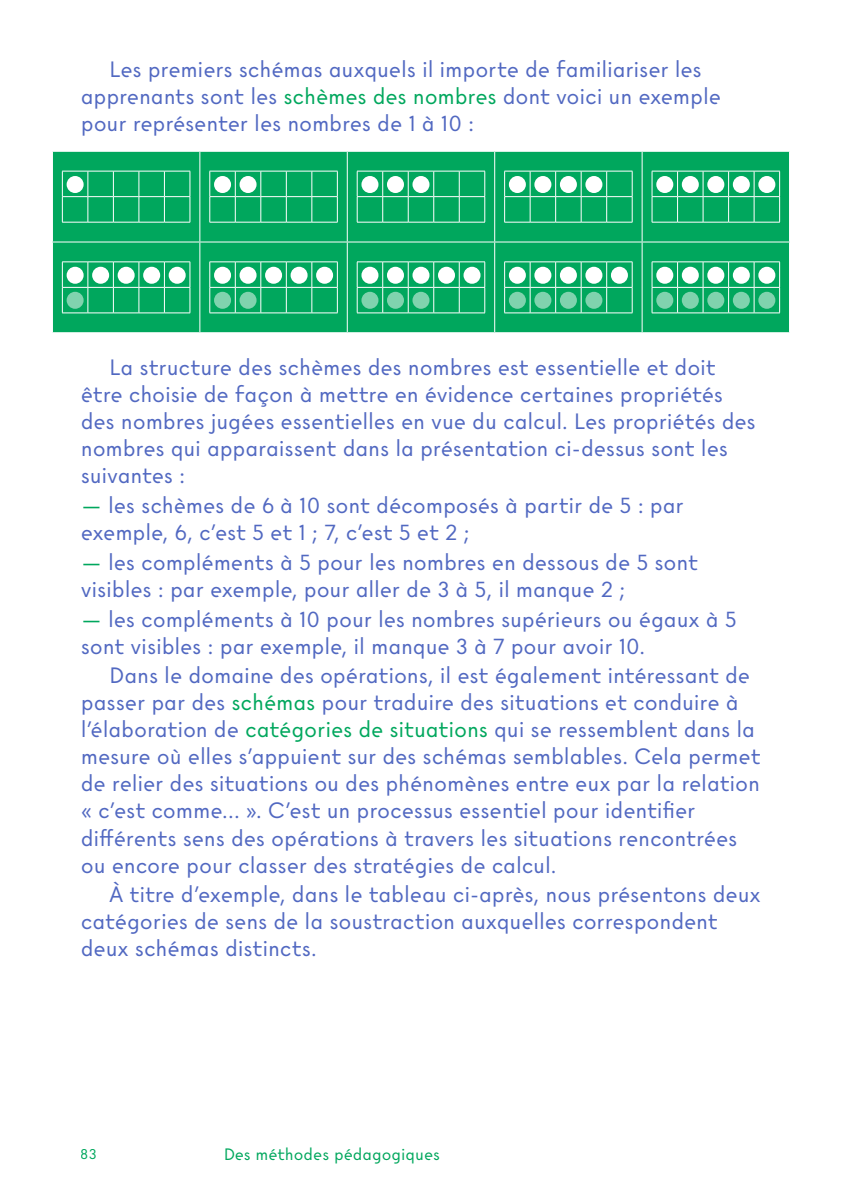
<style>
.page{position:relative;width:842px;height:1191px;background:#fff}
.page>*{position:absolute;margin:0;border:0;box-sizing:border-box;transform-origin:0 0}
.t1{font:21.6px/27px "Certeau";letter-spacing:-.01em;color:#5168c1}
.t2{font:16px "Certeau";color:#00a75d}
.t3{font:14px "Certeau";color:#00a75d}
.s1{color:#00a75d}
</style>
<div class="page">
<div style="left:53px;top:152px;width:736px;height:180px;background:#00a75d"></div>
<hr style="left:199px;top:152px;width:1px;height:89px;background:#fff">
<hr style="left:347px;top:152px;width:1px;height:89px;background:#fff">
<hr style="left:494px;top:152px;width:1px;height:89px;background:#fff">
<hr style="left:642px;top:152px;width:1px;height:89px;background:#fff">
<hr style="left:52px;top:241px;width:148px;height:1px;background:#fff">
<hr style="left:200px;top:241px;width:147px;height:1px;background:#fff">
<hr style="left:199px;top:242px;width:1px;height:90px;background:#fff">
<hr style="left:347px;top:241px;width:148px;height:1px;background:#fff">
<hr style="left:347px;top:242px;width:1px;height:90px;background:#fff">
<hr style="left:495px;top:241px;width:147px;height:1px;background:#fff">
<hr style="left:494px;top:242px;width:1px;height:90px;background:#fff">
<hr style="left:642px;top:241px;width:148px;height:1px;background:#fff">
<hr style="left:642px;top:242px;width:1px;height:90px;background:#fff">
<svg style="left:62px;top:171px;width:129px;height:52px;background:#18af6c"></svg>
<div style="left:67px;top:176px;width:17px;height:17px;background:#fff;border-radius:50%"></div>
<svg style="left:209px;top:171px;width:129px;height:52px;background:#1aaf6d"></svg>
<div style="left:214px;top:176px;width:17px;height:17px;background:#fff;border-radius:50%"></div>
<div style="left:240px;top:176px;width:17px;height:17px;background:#fff;border-radius:50%"></div>
<svg style="left:357px;top:171px;width:128px;height:52px;background:#1ab06d"></svg>
<div style="left:361px;top:176px;width:17px;height:17px;background:#fff;border-radius:50%"></div>
<div style="left:387px;top:176px;width:17px;height:17px;background:#fff;border-radius:50%"></div>
<div style="left:412px;top:176px;width:17px;height:17px;background:#fff;border-radius:50%"></div>
<svg style="left:504px;top:171px;width:129px;height:52px;background:#1db06f"></svg>
<div style="left:509px;top:176px;width:17px;height:17px;background:#fff;border-radius:50%"></div>
<div style="left:534px;top:176px;width:17px;height:17px;background:#fff;border-radius:50%"></div>
<div style="left:560px;top:176px;width:17px;height:17px;background:#fff;border-radius:50%"></div>
<div style="left:585px;top:176px;width:17px;height:17px;background:#fff;border-radius:50%"></div>
<svg style="left:652px;top:171px;width:128px;height:52px;background:#1db16f"></svg>
<div style="left:656px;top:176px;width:17px;height:17px;background:#fff;border-radius:50%"></div>
<div style="left:682px;top:176px;width:17px;height:17px;background:#fff;border-radius:50%"></div>
<div style="left:707px;top:176px;width:17px;height:17px;background:#fff;border-radius:50%"></div>
<div style="left:733px;top:176px;width:17px;height:17px;background:#fff;border-radius:50%"></div>
<div style="left:758px;top:176px;width:17px;height:17px;background:#fff;border-radius:50%"></div>
<svg style="left:62px;top:261px;width:129px;height:52px;background:#1fb171"></svg>
<div style="left:67px;top:267px;width:17px;height:17px;background:#fff;border-radius:50%"></div>
<div style="left:92px;top:267px;width:17px;height:17px;background:#fff;border-radius:50%"></div>
<div style="left:118px;top:267px;width:17px;height:17px;background:#fff;border-radius:50%"></div>
<div style="left:143px;top:267px;width:17px;height:17px;background:#fff;border-radius:50%"></div>
<div style="left:169px;top:267px;width:17px;height:17px;background:#fff;border-radius:50%"></div>
<div style="left:67px;top:292px;width:17px;height:17px;background:#80d3ae;border-radius:50%"></div>
<svg style="left:209px;top:261px;width:129px;height:52px;background:#21b272"></svg>
<div style="left:214px;top:267px;width:17px;height:17px;background:#fff;border-radius:50%"></div>
<div style="left:240px;top:267px;width:17px;height:17px;background:#fff;border-radius:50%"></div>
<div style="left:265px;top:267px;width:17px;height:17px;background:#fff;border-radius:50%"></div>
<div style="left:291px;top:267px;width:17px;height:17px;background:#fff;border-radius:50%"></div>
<div style="left:316px;top:267px;width:17px;height:17px;background:#fff;border-radius:50%"></div>
<div style="left:214px;top:292px;width:17px;height:17px;background:#80d3ae;border-radius:50%"></div>
<div style="left:240px;top:292px;width:17px;height:17px;background:#80d3ae;border-radius:50%"></div>
<svg style="left:357px;top:261px;width:128px;height:52px;background:#22b272"></svg>
<div style="left:361px;top:267px;width:17px;height:17px;background:#fff;border-radius:50%"></div>
<div style="left:387px;top:267px;width:17px;height:17px;background:#fff;border-radius:50%"></div>
<div style="left:412px;top:267px;width:17px;height:17px;background:#fff;border-radius:50%"></div>
<div style="left:438px;top:267px;width:17px;height:17px;background:#fff;border-radius:50%"></div>
<div style="left:463px;top:267px;width:17px;height:17px;background:#fff;border-radius:50%"></div>
<div style="left:361px;top:292px;width:17px;height:17px;background:#80d3ae;border-radius:50%"></div>
<div style="left:387px;top:292px;width:17px;height:17px;background:#80d3ae;border-radius:50%"></div>
<div style="left:412px;top:292px;width:17px;height:17px;background:#80d3ae;border-radius:50%"></div>
<svg style="left:504px;top:261px;width:129px;height:52px;background:#25b374"></svg>
<div style="left:509px;top:267px;width:17px;height:17px;background:#fff;border-radius:50%"></div>
<div style="left:534px;top:267px;width:17px;height:17px;background:#fff;border-radius:50%"></div>
<div style="left:560px;top:267px;width:17px;height:17px;background:#fff;border-radius:50%"></div>
<div style="left:585px;top:267px;width:17px;height:17px;background:#fff;border-radius:50%"></div>
<div style="left:611px;top:267px;width:17px;height:17px;background:#fff;border-radius:50%"></div>
<div style="left:509px;top:292px;width:17px;height:17px;background:#80d3ae;border-radius:50%"></div>
<div style="left:534px;top:292px;width:17px;height:17px;background:#80d3ae;border-radius:50%"></div>
<div style="left:560px;top:292px;width:17px;height:17px;background:#80d3ae;border-radius:50%"></div>
<div style="left:585px;top:292px;width:17px;height:17px;background:#80d3ae;border-radius:50%"></div>
<svg style="left:652px;top:261px;width:128px;height:52px;background:#26b475"></svg>
<div style="left:656px;top:267px;width:17px;height:17px;background:#fff;border-radius:50%"></div>
<div style="left:682px;top:267px;width:17px;height:17px;background:#fff;border-radius:50%"></div>
<div style="left:707px;top:267px;width:17px;height:17px;background:#fff;border-radius:50%"></div>
<div style="left:733px;top:267px;width:17px;height:17px;background:#fff;border-radius:50%"></div>
<div style="left:758px;top:267px;width:17px;height:17px;background:#fff;border-radius:50%"></div>
<div style="left:656px;top:292px;width:17px;height:17px;background:#80d3ae;border-radius:50%"></div>
<div style="left:682px;top:292px;width:17px;height:17px;background:#80d3ae;border-radius:50%"></div>
<div style="left:707px;top:292px;width:17px;height:17px;background:#80d3ae;border-radius:50%"></div>
<div style="left:733px;top:292px;width:17px;height:17px;background:#80d3ae;border-radius:50%"></div>
<div style="left:758px;top:292px;width:17px;height:17px;background:#80d3ae;border-radius:50%"></div>
<p class="t1" style="left:81px;top:56px;width:642px;text-indent:28px">Les premiers schémas auxquels il importe de familiariser les apprenants sont les <span class="s1">schèmes des nombres</span> dont voici un exemple pour représenter les nombres de 1 à 10 :</p>
<p class="t1" style="left:81px;top:354px;width:676px;text-indent:28px">La structure des schèmes des nombres est essentielle et doit être choisie de façon à mettre en évidence certaines propriétés des nombres jugées essentielles en vue du calcul. Les propriétés des nombres qui apparaissent dans la présentation ci-dessus sont les suivantes :</p>
<p class="t1" style="left:81px;top:492px;width:605px"><span class="s1">–</span> les schèmes de 6 à 10 sont décomposés à partir de 5 : par exemple, 6, c’est 5 et 1 ; 7, c’est 5 et 2 ;</p>
<p class="t1" style="left:81px;top:548px;width:619px"><span class="s1">–</span> les compléments à 5 pour les nombres en dessous de 5 sont visibles : par exemple, pour aller de 3 à 5, il manque 2 ;</p>
<p class="t1" style="left:81px;top:605px;width:657px"><span class="s1">–</span> les compléments à 10 pour les nombres supérieurs ou égaux à 5 sont visibles : par exemple, il manque 3 à 7 pour avoir 10.</p>
<p class="t1" style="left:81px;top:662px;width:681px;text-indent:28px">Dans le domaine des opérations, il est également intéressant de passer par des <span class="s1">schémas</span> pour traduire des situations et conduire à l’élaboration de <span class="s1">catégories de situations</span> qui se ressemblent dans la mesure où elles s’appuient sur des schémas semblables. Cela permet de relier des situations ou des phénomènes entre eux par la relation « c’est comme… ». C’est un processus essentiel pour identifier différents sens des opérations à travers les situations rencontrées ou encore pour classer des stratégies de calcul.</p>
<p class="t1" style="left:81px;top:881px;width:681px;text-indent:28px">À titre d’exemple, dans le tableau ci-après, nous présentons deux catégories de sens de la soustraction auxquelles correspondent deux schémas distincts.</p>
<p class="t3" style="left:81px;top:1146px;width:18px">83</p>
<p class="t2" style="left:223px;top:1145px;width:218px">Des méthodes pédagogiques</p>
</div>
